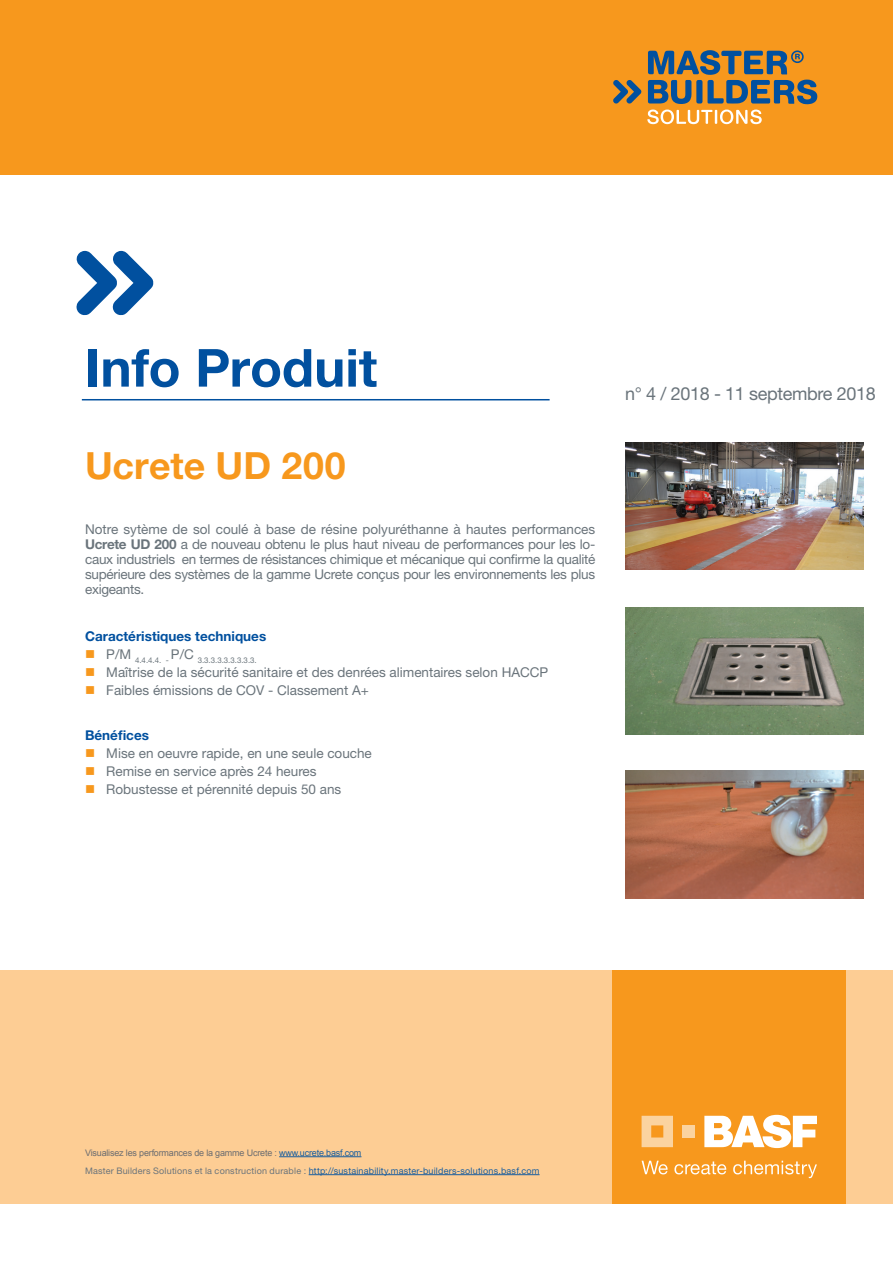
<style>
.page{position:relative;width:893px;height:1263px;background:#fff}
.page>*{position:absolute;margin:0;border:0;box-sizing:border-box;transform-origin:0 0}
.t1{font:700 52.5px "Helvetica Neue LT Std";color:#01509f}
.t2{font:700 37.5px "Helvetica Neue LT Std";letter-spacing:.005em;color:#f7981d}
.t3{font:18px "Helvetica Neue LT Std";letter-spacing:-.02em;color:#6a747b}
.t4{font:13.5px/15px "Helvetica Neue LT Std";color:#6a747b;text-align:justify}
.t5{font:700 13.5px "Helvetica Neue LT Std";color:#01509f}
.t6{font:9px "Helvetica Neue LT Std";letter-spacing:.025em;color:#175d9e}
.t7{font:9px "Arial";letter-spacing:-.02em;color:#6c6d70}
.t8{font:7.8px "Helvetica Neue LT Std";color:#6a747b}
.s1{font-weight:700}
.s2{color:#f7981d}
.s3{color:#175d9e}
.s4{color:#6a747b}
</style>
<div class="page">
<div style="left:0;top:969px;width:893px;height:234px;background:#fdcd94"></div>
<div style="left:612px;top:969px;width:234px;height:234px;background:#f7981d"></div>
<svg style="left:642px;top:1116px;width:31px;height:31px"></svg>
<div style="left:683px;top:1125px;width:12px;height:12px;background:#fbd39f"></div>
<svg style="left:704px;top:1115px;width:113px;height:33px"></svg>
<svg style="left:642px;top:1161px;width:26px;height:13px"></svg>
<svg style="left:674px;top:1161px;width:52px;height:13px"></svg>
<svg style="left:733px;top:1161px;width:84px;height:17px"></svg>
<div style="left:0;top:0;width:893px;height:174px;background:#f7981d"></div>
<svg style="left:613px;top:50px;width:204px;height:74px"></svg>
<svg style="left:76px;top:251px;width:77px;height:64px"></svg>
<hr style="left:82px;top:399px;width:468px;height:1px;background:#01509f">
<img style="left:625px;top:442px;width:238px;height:128px">
<img style="left:625px;top:607px;width:238px;height:128px">
<img style="left:625px;top:770px;width:238px;height:128px">
<hr style="left:279px;top:1156px;width:82px;height:1px;background:#175d9e">
<hr style="left:309px;top:1174px;width:231px;height:1px;background:#175d9e">
<h1 class="t1" style="left:85px;top:335px;width:294px">Info Produit</h1>
<h2 class="t2" style="left:85px;top:443px;width:262px">Ucrete UD 200</h2>
<p class="t4" style="left:85px;top:522px;width:512px">Notre sytème de sol coulé à base de résine polyuréthanne à hautes performances <span class="s1">Ucrete UD 200</span> a de nouveau obtenu le plus haut niveau de performances pour les lo&shy;caux industriels en termes de résistances chimique et mécanique qui confirme la qualité supérieure des systèmes de la gamme Ucrete conçus pour les environnements les plus exigeants.</p>
<p class="t5" style="left:85px;top:627px;width:183px">Caractéristiques techniques</p>
<p class="t8" style="left:85px;top:656px;width:173px"><sup>■</sup> <sup>P/M</sup> 4.4.4.4. - <sup>P/C</sup> 3.3.3.3.3.3.3.3.3.</p>
<p class="t4" style="left:85px;top:664px;width:465px"><span class="s2">■</span> Maîtrise de la sécurité sanitaire et des denrées alimentaires selon HACCP</p>
<p class="t4" style="left:85px;top:682px;width:285px"><span class="s2">■</span> Faibles émissions de COV - Classement A+</p>
<p class="t5" style="left:85px;top:726px;width:66px">Bénéfices</p>
<p class="t4" style="left:85px;top:745px;width:288px"><span class="s2">■</span> Mise en oeuvre rapide, en une seule couche</p>
<p class="t4" style="left:85px;top:763px;width:233px"><span class="s2">■</span> Remise en service après 24 heures</p>
<p class="t4" style="left:85px;top:781px;width:258px"><span class="s2">■</span> Robustesse et pérennité depuis 50 ans</p>
<h3 class="t3" style="left:625px;top:383px;width:252px">n° 4 / 2018 - 11 septembre 2018</h3>
<p class="t7" style="left:85px;top:1146px;width:278px">Visualisez les performances de la gamme Ucrete : <span class="s3">www.ucrete.basf.com</span></p>
<p class="t6" style="left:85px;top:1165px;width:456px"><span class="s4">Master Builders Solutions et la construction durable :</span> http://sustainability.master-builders-solutions.basf.com</p>
</div>
